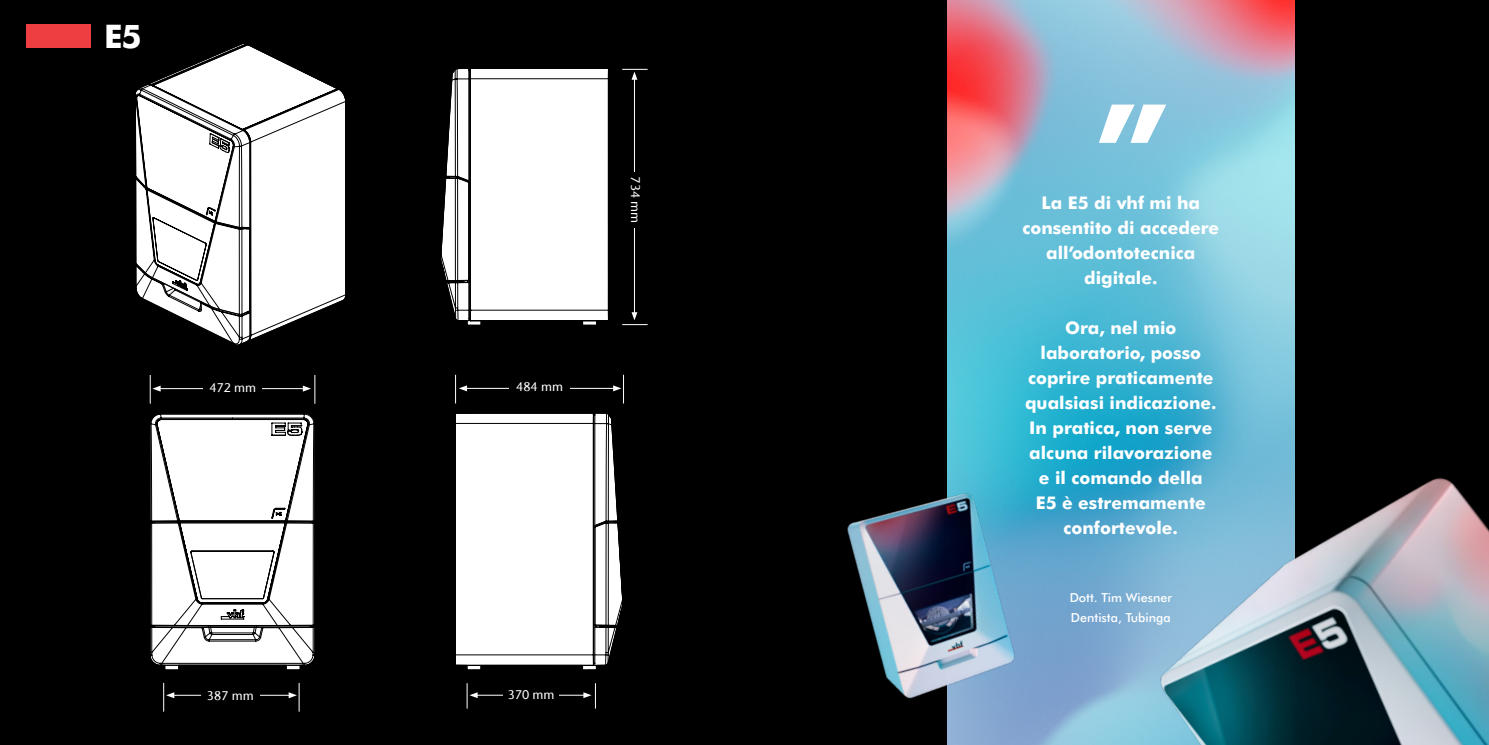
<style>
.page{position:relative;width:1489px;height:745px;background:#fff}
.page>*{position:absolute;margin:0;border:0;box-sizing:border-box;transform-origin:0 0}
.t1{font:800 125px "Futura BT";color:#fff}
.t2{font:800 32.5px "Futura BT";color:#fff}
.t3{font:800 17.5px/25px "Futura BT";color:#fff;text-align:center}
.t4{font:500 12.5px/20px "Futura BT";color:#fff}
.t5{font:500 12.5px "Stone Sans IIITC Com";color:#fff}
</style>
<div class="page">
<div style="left:0;top:0;width:501px;height:744px;background:#000"></div>
<div style="left:501px;top:0;width:794px;height:744px;background:#000"></div>
<hr style="left:634px;top:78px;width:1px;height:236px;background:#fff">
<hr style="left:465px;top:387px;width:150px;height:1px;background:#fff">
<svg style="left:613px;top:374px;width:11px;height:29px"></svg>
<svg style="left:455px;top:374px;width:12px;height:29px"></svg>
<hr style="left:159px;top:388px;width:146px;height:1px;background:#fff">
<svg style="left:150px;top:375px;width:11px;height:28px"></svg>
<svg style="left:303px;top:375px;width:12px;height:28px"></svg>
<hr style="left:475px;top:694px;width:110px;height:1px;background:#fff">
<svg style="left:466px;top:682px;width:11px;height:26px"></svg>
<svg style="left:583px;top:682px;width:13px;height:26px"></svg>
<svg style="left:622px;top:312px;width:25px;height:13px"></svg>
<svg style="left:622px;top:69px;width:25px;height:11px"></svg>
<img style="left:753px;top:14px;width:735px;height:730px">
<svg style="left:135px;top:43px;width:237px;height:302px"></svg>
<svg style="left:430px;top:44px;width:178px;height:305px"></svg>
<svg style="left:120px;top:412px;width:213px;height:299px"></svg>
<svg style="left:455px;top:412px;width:168px;height:263px"></svg>
<div style="left:26px;top:25px;width:65px;height:23px;background:#ef3e42"></div>
<div style="left:623px;top:172px;width:22px;height:55px;background:#000"></div>
<div style="left:201px;top:683px;width:59px;height:25px;background:#000"></div>
<div style="left:203px;top:375px;width:59px;height:26px;background:#000"></div>
<div style="left:503px;top:683px;width:55px;height:25px;background:#000"></div>
<div style="left:509px;top:375px;width:61px;height:25px;background:#000"></div>
<h2 class="t2" style="left:104px;top:13px;width:38px">E5</h2>
<p class="t5" style="left:209px;top:379px;width:48px">472 mm</p>
<p class="t5" style="left:207px;top:687px;width:48px">387 mm</p>
<p class="t5" style="left:516px;top:379px;width:48px">484 mm</p>
<p class="t5" style="left:643px;top:176px;width:48px;rotate:90deg">734 mm</p>
<p class="t5" style="left:507px;top:686px;width:48px">370 mm</p>
<h1 class="t1" style="left:1097px;top:-9px;width:72px">„</h1>
<p class="t3" style="left:1022px;top:189px;width:198px">La E5 di vhf mi ha consentito di accedere all’odontotecnica digitale.</p>
<p class="t3" style="left:1025px;top:314px;width:193px">Ora, nel mio laboratorio, posso coprire praticamente qualsiasi indicazione.<br>In pratica, non serve alcuna rilavorazione e il comando della<br>E5 è estremamente confortevole.</p>
<p class="t4" style="left:1069px;top:586px;width:104px">Dott. Tim Wiesner<br>Dentista, Tubinga</p>
</div>
